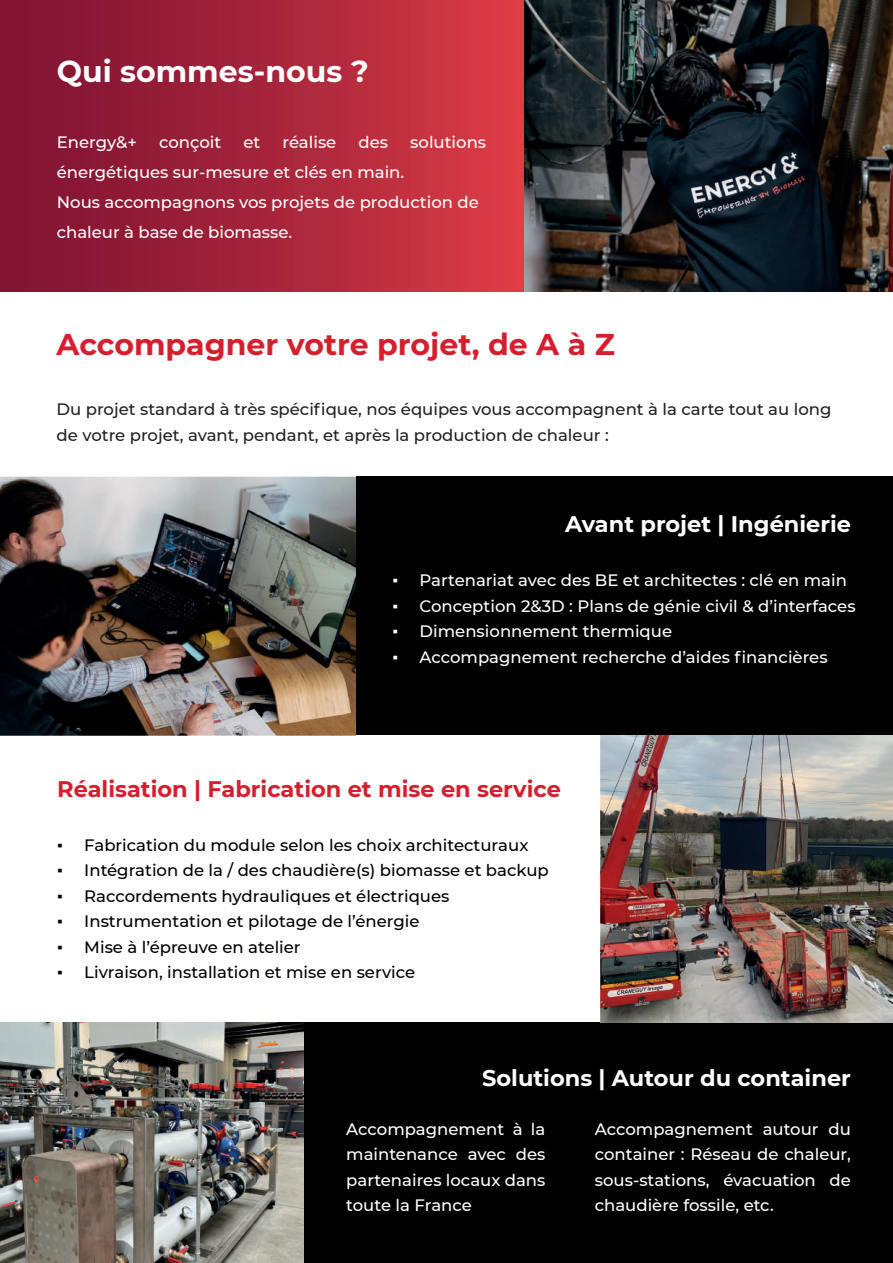
<style>
.page{position:relative;width:893px;height:1263px;background:#fff}
.page>*{position:absolute;margin:0;border:0;box-sizing:border-box;transform-origin:0 0}
.t1{font:700 30px "Montserrat";color:#d51f2e}
.t2{font:700 30px "Montserrat";color:#fff}
.t3{font:700 22.5px "Montserrat";color:#fff}
.t4{font:700 22.5px "Montserrat";color:#d51f2e}
.t5{font:500 16.5px/25.5px "Montserrat";color:#fff;text-align:justify}
.t6{font:500 16.5px "Montserrat";color:#000001}
.t7{font:500 16.5px/25.5px "Montserrat";color:#231f20}
.s1{font-family:"Times New Roman";font-weight:400}
</style>
<div class="page">
<div style="left:0;top:476px;width:893px;height:259px;background:#000001"></div>
<div style="left:0;top:0;width:524px;height:291px;background:linear-gradient(to right,#791031,#d93b45)"></div>
<div style="left:0;top:1023px;width:893px;height:240px;background:#000001"></div>
<img style="left:0;top:1023px;width:304px;height:240px">
<img style="left:600px;top:735px;width:293px;height:288px">
<img style="left:524px;top:0;width:369px;height:291px">
<img style="left:0;top:476px;width:355px;height:259px">
<h1 class="t2" style="left:57px;top:50px;width:313px">Qui sommes-nous ?</h1>
<p class="t5" style="left:57px;top:129px;width:82px">Energy&amp;+</p>
<p class="t5" style="left:159px;top:129px;width:64px">conçoit</p>
<p class="t5" style="left:243px;top:129px;width:18px">et</p>
<p class="t5" style="left:283px;top:129px;width:55px">réalise</p>
<p class="t5" style="left:358px;top:129px;width:31px">des</p>
<p class="t5" style="left:410px;top:129px;width:77px">solutions</p>
<p class="t5" style="left:57px;top:157px;width:424px;line-height:30px;text-align:left">énergétiques sur-mesure et clés en main.<br>Nous accompagnons vos projets de production de chaleur à base de biomasse.</p>
<h1 class="t1" style="left:57px;top:323px;width:560px">Accompagner votre projet, de A à Z</h1>
<p class="t7" style="left:57px;top:396px;width:776px">Du projet standard à très spécifique, nos équipes vous accompagnent à la carte tout au long de votre projet, avant, pendant, et après la production de chaleur :</p>
<h2 class="t3" style="left:565px;top:507px;width:287px">Avant projet | Ingénierie</h2>
<p class="t5" style="left:393px;top:567px;width:456px"><span class="s1">▪</span> Partenariat avec des BE et architectes : clé en main</p>
<p class="t5" style="left:393px;top:593px;width:464px"><span class="s1">▪</span> Conception 2&amp;3D : Plans de génie civil &amp; d’interfaces</p>
<p class="t5" style="left:393px;top:618px;width:281px"><span class="s1">▪</span> Dimensionnement thermique</p>
<p class="t5" style="left:393px;top:644px;width:437px"><span class="s1">▪</span> Accompagnement recherche d’aides financières</p>
<h2 class="t4" style="left:57px;top:773px;width:505px">Réalisation | Fabrication et mise en service</h2>
<p class="t6" style="left:57px;top:833px;width:473px"><span class="s1">▪</span> Fabrication du module selon les choix architecturaux</p>
<p class="t6" style="left:57px;top:859px;width:493px"><span class="s1">▪</span> Intégration de la / des chaudière(s) biomasse et backup</p>
<p class="t6" style="left:57px;top:884px;width:394px"><span class="s1">▪</span> Raccordements hydrauliques et électriques</p>
<p class="t6" style="left:57px;top:910px;width:364px"><span class="s1">▪</span> Instrumentation et pilotage de l’énergie</p>
<p class="t6" style="left:57px;top:935px;width:245px"><span class="s1">▪</span> Mise à l’épreuve en atelier</p>
<p class="t6" style="left:57px;top:961px;width:359px"><span class="s1">▪</span> Livraison, installation et mise en service</p>
<h2 class="t3" style="left:482px;top:1062px;width:370px">Solutions | Autour du container</h2>
<p class="t5" style="left:346px;top:1115px;width:201px">Accompagnement à la maintenance avec des partenaires locaux dans toute la France</p>
<p class="t5" style="left:595px;top:1115px;width:258px">Accompagnement autour du container : Réseau de chaleur, sous-stations, évacuation de chaudière fossile, etc.</p>
</div>
